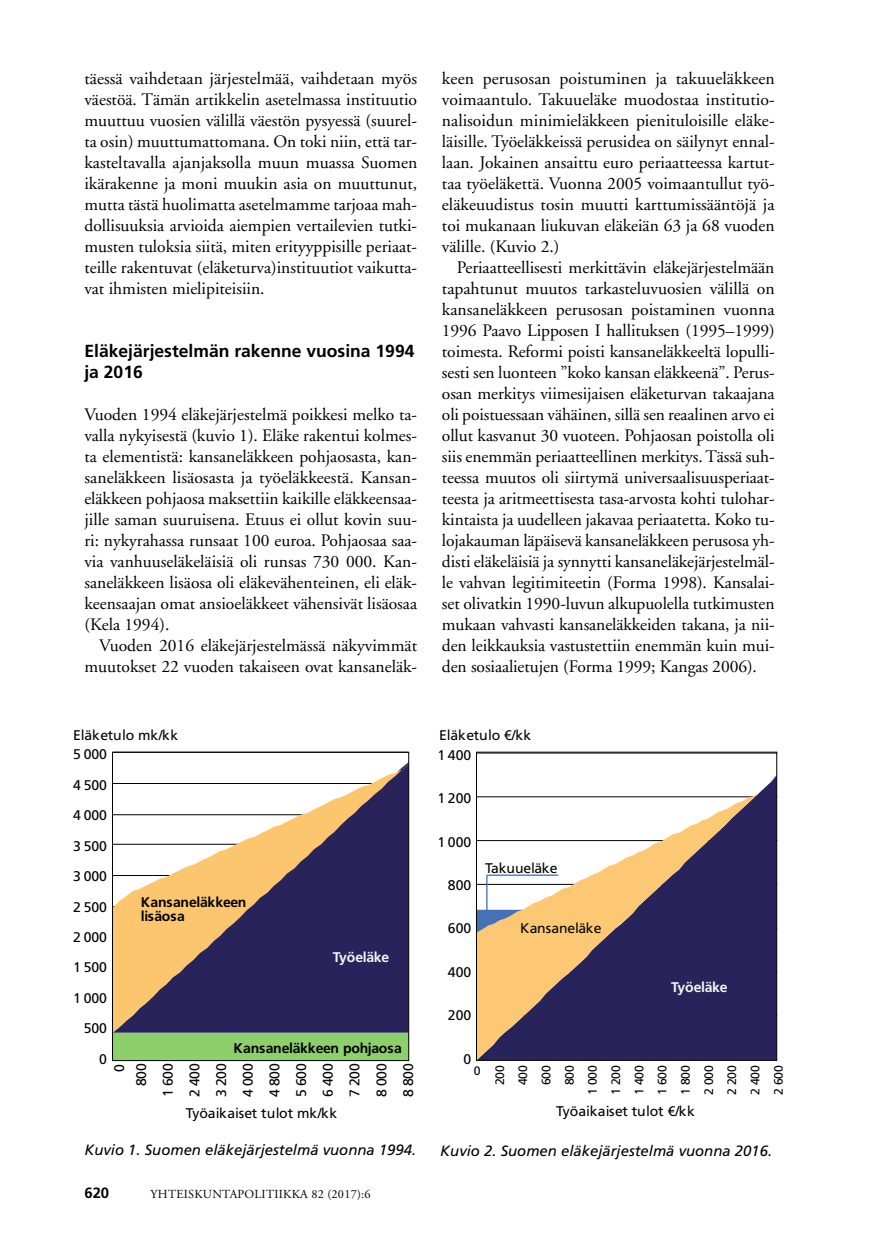
<style>
.page{position:relative;width:874px;height:1241px;background:#fff}
.page>*{position:absolute;margin:0;border:0;box-sizing:border-box;transform-origin:0 0}
.t1{font:17.5px/21px "Adobe Garamond";color:#000;text-align:justify}
.t2{font:700 17.5px/21px "Frutiger";color:#000}
.t3{font:italic 14.88px "Frutiger";color:#000}
.t4{font:700 14.88px "Frutiger";color:#000}
.t5{font:14px/26.6px "Frutiger";color:#000;text-align:right}
.t6{font:700 14px/14px "Frutiger";letter-spacing:-.025em;color:#000}
.t7{font:14px "Frutiger";color:#020203}
.t8{font:700 14px "Frutiger";letter-spacing:-.025em;color:#f6f6f6}
.t9{font:14px "Frutiger";letter-spacing:-.025em;color:#000}
.t10{font:12.25px/23.3px "Frutiger";color:#020203;text-align:right}
.t11{font:12.25px "Adobe Garamond";letter-spacing:.02em;color:#000}
.t12{font:12.25px "Frutiger";color:#000}
</style>
<div class="page">
<div style="left:114px;top:1032px;width:293px;height:26px;background:#8dcf6a"></div>
<svg style="left:114px;top:764px;width:293px;height:268px"></svg>
<div style="left:112px;top:751px;width:297px;height:309px;border:1px solid #000"></div>
<hr style="left:475px;top:1015px;width:301px;height:1px;background:#000">
<hr style="left:475px;top:971px;width:301px;height:1px;background:#000">
<hr style="left:475px;top:927px;width:301px;height:1px;background:#000">
<hr style="left:475px;top:883px;width:301px;height:1px;background:#000">
<hr style="left:475px;top:840px;width:301px;height:1px;background:#000">
<hr style="left:475px;top:796px;width:301px;height:1px;background:#000">
<hr style="left:475px;top:752px;width:301px;height:1px;background:#000">
<svg style="left:478px;top:932px;width:296px;height:126px;fill:#29235c"></svg>
<svg style="left:478px;top:778px;width:296px;height:154px"></svg>
<div style="left:476px;top:751px;width:300px;height:309px;border:1px solid #000"></div>
<hr style="left:486px;top:874px;width:72px;height:1px;background:#4770b6">
<hr style="left:486px;top:875px;width:1px;height:38px;background:#4770b6">
<p class="t1" style="left:84px;top:68px;width:334px">täessä vaihdetaan järjestelmää, vaihdetaan myös väestöä. Tämän artikkelin asetelmassa instituutio muuttuu vuosien välillä väestön pysyessä (suurel&shy;ta osin) muuttumattomana. On toki niin, että tar&shy;kasteltavalla ajanjaksolla muun muassa Suomen ikärakenne ja moni muukin asia on muuttunut, mutta tästä huolimatta asetelmamme tarjoaa mah&shy;dollisuuksia arvioida aiempien vertailevien tutki&shy;musten tuloksia siitä, miten erityyppisille periaat&shy;teille rakentuvat (eläketurva)instituutiot vaikutta&shy;vat ihmisten mielipiteisiin.</p>
<p class="t2" style="left:84px;top:341px;width:331px">Eläkejärjestelmän rakenne vuosina 1994 ja 2016</p>
<p class="t1" style="left:84px;top:404px;width:334px">Vuoden 1994 eläkejärjestelmä poikkesi melko ta&shy;valla nykyisestä (kuvio 1). Eläke rakentui kolmes&shy;ta elementistä: kansaneläkkeen pohjaosasta, kan&shy;saneläkkeen lisäosasta ja työeläkkeestä. Kansan&shy;eläkkeen pohjaosa maksettiin kaikille eläkkeensaa&shy;jille saman suuruisena. Etuus ei ollut kovin suu&shy;ri: nykyrahassa runsaat 100 euroa. Pohjaosaa saa&shy;via vanhuuseläkeläisiä oli runsas 730 000. Kan&shy;saneläkkeen lisäosa oli eläkevähenteinen, eli eläk&shy;keensaajan omat ansioeläkkeet vähensivät lisäosaa (Kela 1994).</p>
<p class="t1" style="left:84px;top:635px;width:334px;text-align:right">Vuoden 2016 eläkejärjestelmässä näkyvimmät muutokset 22 vuoden takaiseen ovat kansaneläk-</p>
<p class="t1" style="left:441px;top:68px;width:334px">keen perusosan poistuminen ja takuueläkkeen voimaantulo. Takuueläke muodostaa institutio&shy;nalisoidun minimieläkkeen pienituloisille eläke&shy;läisille. Työeläkkeissä perusidea on säilynyt ennal&shy;laan. Jokainen ansaittu euro periaatteessa kartut&shy;taa työeläkettä. Vuonna 2005 voimaantullut työ&shy;eläkeuudistus tosin muutti karttumissääntöjä ja toi mukanaan liukuvan eläkeiän 63 ja 68 vuoden välille. (Kuvio 2.)</p>
<p class="t1" style="left:441px;top:257px;width:334px;text-indent:15px">Periaatteellisesti merkittävin eläkejärjestelmään tapahtunut muutos tarkasteluvuosien välillä on kansaneläkkeen perusosan poistaminen vuonna 1996 Paavo Lipposen I hallituksen (1995–1999) toimesta. Reformi poisti kansaneläkkeeltä lopulli&shy;sesti sen luonteen ”koko kansan eläkkeenä”. Perus&shy;osan merkitys viimesijaisen eläketurvan takaajana oli poistuessaan vähäinen, sillä sen reaalinen arvo ei ollut kasvanut 30 vuoteen. Pohjaosan poistolla oli siis enemmän periaatteellinen merkitys. Tässä suh&shy;teessa muutos oli siirtymä universaalisuusperiaat&shy;teesta ja aritmeettisesta tasa-arvosta kohti tulohar&shy;kintaista ja uudelleen jakavaa periaatetta. Koko tu&shy;lojakauman läpäisevä kansaneläkkeen perusosa yh&shy;disti eläkeläisiä ja synnytti kansaneläkejärjestelmäl&shy;le vahvan legitimiteetin (Forma 1998). Kansalai&shy;set olivatkin 1990-luvun alkupuolella tutkimusten mukaan vahvasti kansaneläkkeiden takana, ja nii&shy;den leikkauksia vastustettiin enemmän kuin mui&shy;den sosiaalietujen (Forma 1999; Kangas 2006).</p>
<p class="t5" style="left:73px;top:722px;width:107px">Eläketulo mk/kk</p>
<p class="t5" style="left:439px;top:722px;width:94px">Eläketulo €/kk</p>
<p class="t5" style="left:73px;top:741px;width:35px">5 000</p>
<p class="t5" style="left:73px;top:771px;width:35px">4 500</p>
<p class="t5" style="left:73px;top:802px;width:35px">4 000</p>
<p class="t5" style="left:73px;top:832px;width:35px">3 500</p>
<p class="t5" style="left:73px;top:862px;width:35px">3 000</p>
<p class="t5" style="left:73px;top:893px;width:35px">2 500</p>
<p class="t5" style="left:73px;top:923px;width:35px">2 000</p>
<p class="t5" style="left:73px;top:954px;width:35px">1 500</p>
<p class="t5" style="left:73px;top:984px;width:35px">1 000</p>
<p class="t5" style="left:84px;top:1015px;width:25px">500</p>
<p class="t6" style="left:141px;top:894px;width:107px">Kansaneläkkeen lisäosa</p>
<p class="t8" style="left:332px;top:948px;width:58px">Työeläke</p>
<p class="t6" style="left:233px;top:1040px;width:170px">Kansaneläkkeen pohjaosa</p>
<p class="t5" style="left:99px;top:1045px;width:9px">0</p>
<p class="t5" style="left:108px;top:1086px;width:25px;line-height:22.1px;rotate:-90deg">0<br>800</p>
<p class="t5" style="left:155px;top:1096px;width:35px;text-align:justify;rotate:-90deg">1 600<br>2 400<br>3 200<br>4 000<br>4 800<br>5 600<br>6 400<br>7 200<br>8 000<br>8 800</p>
<p class="t5" style="left:186px;top:1099px;width:153px">Työaikaiset tulot mk/kk</p>
<p class="t7" style="left:437px;top:746px;width:35px">1 400</p>
<p class="t7" style="left:437px;top:789px;width:35px">1 200</p>
<p class="t7" style="left:437px;top:833px;width:35px">1 000</p>
<p class="t7" style="left:447px;top:876px;width:25px">800</p>
<p class="t7" style="left:447px;top:920px;width:25px">600</p>
<p class="t7" style="left:447px;top:963px;width:25px">400</p>
<p class="t7" style="left:447px;top:1007px;width:25px">200</p>
<p class="t9" style="left:485px;top:859px;width:74px">Takuueläke</p>
<p class="t7" style="left:520px;top:920px;width:83px">Kansaneläke</p>
<p class="t8" style="left:670px;top:978px;width:58px">Työeläke</p>
<p class="t7" style="left:463px;top:1050px;width:9px">0</p>
<p class="t12" style="left:473px;top:1063px;width:8px">0</p>
<p class="t10" style="left:488px;top:1094px;width:31px;rotate:-90deg">200<br>400<br>600<br>800<br>1 000<br>1 200<br>1 400<br>1 600<br>1 800<br>2 000<br>2 200<br>2 400<br>2 600</p>
<p class="t5" style="left:556px;top:1097px;width:140px">Työaikaiset tulot €/kk</p>
<p class="t3" style="left:84px;top:1141px;width:333px">Kuvio 1. Suomen eläkejärjestelmä vuonna 1994.</p>
<p class="t3" style="left:440px;top:1141px;width:333px">Kuvio 2. Suomen eläkejärjestelmä vuonna 2016.</p>
<p class="t4" style="left:84px;top:1183px;width:26px">620</p>
<p class="t11" style="left:150px;top:1187px;width:221px">YHTEISKUNTAPOLITIIKKA 82 (2017):6</p>
</div>
